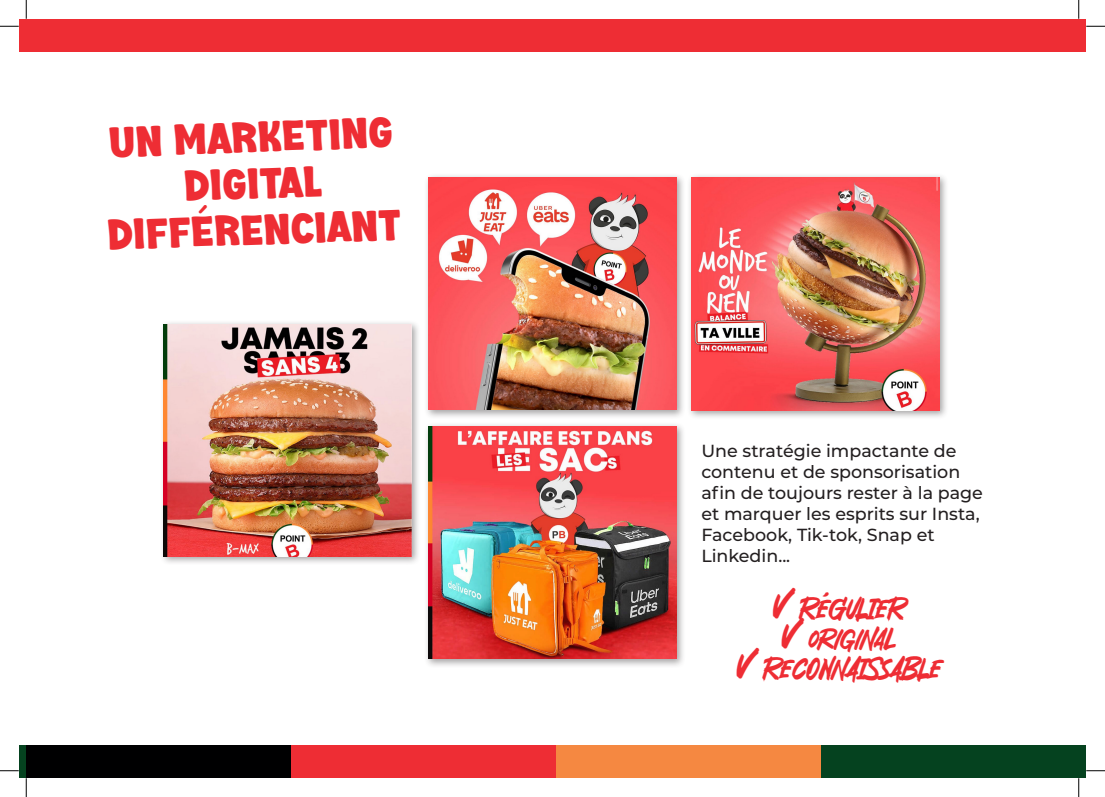
<style>
.page{position:relative;width:1105px;height:797px;background:#fff}
.page>*{position:absolute;margin:0;border:0;box-sizing:border-box;transform-origin:0 0}
.t1{font:42.5px "Fresh Juice";color:#ee2d34}
.t2{font:27px "Neodex";color:#ee2d34}
.t3{font:500 17.5px/21px "Montserrat";color:#231f20}
.s1{font-size:41.12px}
</style>
<div class="page">
<div style="left:19px;top:745px;width:7px;height:32px;background:#05421f"></div>
<div style="left:26px;top:745px;width:265px;height:32px;background:#000001"></div>
<div style="left:291px;top:745px;width:265px;height:32px;background:#ee2d34"></div>
<div style="left:556px;top:745px;width:265px;height:32px;background:#f58841"></div>
<div style="left:821px;top:745px;width:265px;height:32px;background:#05421f"></div>
<div style="left:159px;top:320px;width:262px;height:246px;background:#231f20;opacity:.41"></div>
<img style="left:164px;top:324px;width:248px;height:232px">
<div style="left:687px;top:173px;width:261px;height:247px;background:#231f20;opacity:.41"></div>
<img style="left:691px;top:177px;width:248px;height:234px">
<div style="left:424px;top:422px;width:262px;height:246px;background:#231f20;opacity:.41"></div>
<img style="left:429px;top:426px;width:247px;height:233px">
<div style="left:424px;top:173px;width:262px;height:246px;background:#231f20;opacity:.41"></div>
<img style="left:429px;top:177px;width:247px;height:233px">
<div style="left:19px;top:19px;width:1067px;height:33px;background:#ee2d34"></div>
<svg style="left:0;top:25px;width:19px;height:2px"></svg>
<svg style="left:1086px;top:25px;width:19px;height:2px"></svg>
<svg style="left:0;top:770px;width:19px;height:1px"></svg>
<svg style="left:1086px;top:770px;width:19px;height:1px"></svg>
<svg style="left:25px;top:0;width:2px;height:19px"></svg>
<svg style="left:25px;top:778px;width:2px;height:19px"></svg>
<svg style="left:1078px;top:0;width:1px;height:19px"></svg>
<svg style="left:1078px;top:778px;width:1px;height:19px"></svg>
<p class="t1" style="left:108px;top:113px;width:286px;rotate:-2deg">UN MARKETING</p>
<p class="t1" style="left:183px;top:157px;width:139px;rotate:-2deg">DIGITAL</p>
<p class="t1" style="left:106px;top:206px;width:296px;rotate:-2deg">DIFFÉRENCIANT</p>
<p class="t3" style="left:701px;top:440px;width:283px">Une stratégie impactante de contenu et de sponsorisation afin de toujours rester à la page et marquer les esprits sur Insta,<br>Facebook, Tik-tok, Snap et<br>Linkedin...</p>
<p class="t2" style="left:773px;top:594px;width:134px"><span class="s1">v</span> REGULIER</p>
<p class="t2" style="left:782px;top:624px;width:116px"><span class="s1">v</span> original</p>
<p class="t2" style="left:737px;top:654px;width:206px"><span class="s1">v</span> RECONNAISSABLE</p>
</div>
